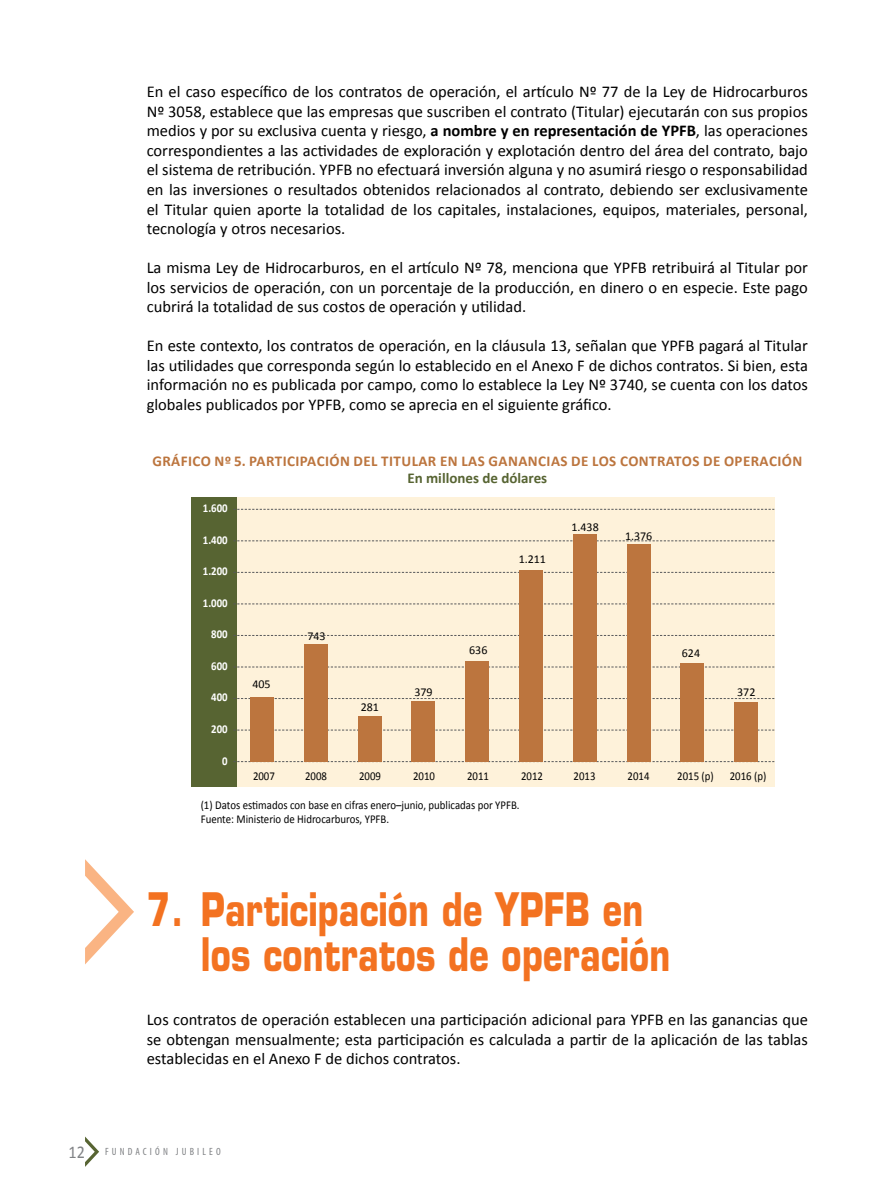
<style>
.page{position:relative;width:893px;height:1191px;background:#fff}
.page>*{position:absolute;margin:0;border:0;box-sizing:border-box;transform-origin:0 0}
.t1{font:700 45px/45px "Eurostile LT Std";letter-spacing:.01em;color:#f37221;scale:.75 1}
.t2{font:16.5px/19.5px "Calibri";color:#000;text-align:justify}
.t3{font:700 15px "Calibri";letter-spacing:.03em;color:#bc753e}
.t4{font:700 15px "Calibri";color:#576432}
.t5{font:12px/13.8px "Calibri";color:#000;scale:.9 1}
.t6{font:12px "Calibri";color:#000}
.t7{font:700 12px "Calibri";color:#fff;scale:.9 1}
.t8{font:condensed 10.5px "Myriad Pro";letter-spacing:.3em;color:#808285}
.s1{font-weight:700}
.s2{font-family:"Calibri";font-stretch:normal;font-size:18px}
</style>
<div class="page">
<svg style="left:85px;top:1136px;width:14px;height:30px"></svg>
<div style="left:237px;top:497px;width:538px;height:290px;background:#fef2da"></div>
<div style="left:191px;top:497px;width:46px;height:290px;background:#576432"></div>
<svg style="left:233px;top:761px;width:541px;height:1px"></svg>
<svg style="left:234px;top:729px;width:540px;height:1px"></svg>
<svg style="left:233px;top:698px;width:541px;height:1px"></svg>
<svg style="left:234px;top:666px;width:540px;height:1px"></svg>
<svg style="left:233px;top:635px;width:541px;height:1px"></svg>
<svg style="left:233px;top:603px;width:541px;height:1px"></svg>
<svg style="left:233px;top:572px;width:541px;height:1px"></svg>
<svg style="left:233px;top:540px;width:541px;height:1px"></svg>
<svg style="left:233px;top:509px;width:541px;height:1px"></svg>
<div style="left:734px;top:702px;width:24px;height:59px;background:#bc753e"></div>
<div style="left:681px;top:663px;width:23px;height:98px;background:#bc753e"></div>
<div style="left:627px;top:544px;width:23px;height:217px;background:#bc753e"></div>
<div style="left:573px;top:534px;width:23px;height:227px;background:#bc753e"></div>
<div style="left:519px;top:570px;width:24px;height:191px;background:#bc753e"></div>
<div style="left:465px;top:661px;width:24px;height:100px;background:#bc753e"></div>
<div style="left:412px;top:701px;width:23px;height:60px;background:#bc753e"></div>
<div style="left:358px;top:716px;width:23px;height:45px;background:#bc753e"></div>
<div style="left:304px;top:644px;width:24px;height:117px;background:#bc753e"></div>
<div style="left:250px;top:697px;width:24px;height:64px;background:#bc753e"></div>
<svg style="left:85px;top:859px;width:49px;height:105px"></svg>
<p class="t2" style="left:147px;top:81px;width:663px">En el caso específico de los contratos de operación, el artículo Nº 77 de la Ley de Hidrocarburos Nº 3058, establece que las empresas que suscriben el contrato (Titular) ejecutarán con sus propios medios y por su exclusiva cuenta y riesgo, <span class="s1">a nombre y en representación de YPFB</span>, las operaciones correspondientes a las actividades de exploración y explotación dentro del área del contrato, bajo el sistema de retribución. YPFB no efectuará inversión alguna y no asumirá riesgo o responsabilidad en las inversiones o resultados obtenidos relacionados al contrato, debiendo ser exclusivamente el Titular quien aporte la totalidad de los capitales, instalaciones, equipos, materiales, personal, tecnología y otros necesarios.</p>
<p class="t2" style="left:147px;top:257px;width:663px">La misma Ley de Hidrocarburos, en el artículo Nº 78, menciona que YPFB retribuirá al Titular por los servicios de operación, con un porcentaje de la producción, en dinero o en especie. Este pago cubrirá la totalidad de sus costos de operación y utilidad.</p>
<p class="t2" style="left:147px;top:335px;width:663px">En este contexto, los contratos de operación, en la cláusula 13, señalan que YPFB pagará al Titular las utilidades que corresponda según lo establecido en el Anexo F de dichos contratos. Si bien, esta información no es publicada por campo, como lo establece la Ley Nº 3740, se cuenta con los datos globales publicados por YPFB, como se aprecia en el siguiente gráfico.</p>
<p class="t3" style="left:152px;top:451px;width:651px">GRÁFICO Nº 5. PARTICIPACIÓN DEL TITULAR EN LAS GANANCIAS DE LOS CONTRATOS DE OPERACIÓN</p>
<p class="t4" style="left:407px;top:469px;width:141px">En millones de dólares</p>
<p class="t7" style="left:203px;top:501px;width:29px">1.600</p>
<p class="t7" style="left:203px;top:532px;width:29px">1.400</p>
<p class="t7" style="left:203px;top:564px;width:29px">1.200</p>
<p class="t7" style="left:203px;top:595px;width:29px">1.000</p>
<p class="t7" style="left:211px;top:627px;width:20px">800</p>
<p class="t7" style="left:211px;top:658px;width:20px">600</p>
<p class="t7" style="left:211px;top:690px;width:20px">400</p>
<p class="t7" style="left:211px;top:721px;width:20px">200</p>
<p class="t7" style="left:222px;top:753px;width:8px">0</p>
<p class="t6" style="left:252px;top:676px;width:20px">405</p>
<p class="t6" style="left:307px;top:629px;width:20px">743</p>
<p class="t6" style="left:361px;top:699px;width:20px">281</p>
<p class="t6" style="left:414px;top:684px;width:20px">379</p>
<p class="t6" style="left:519px;top:552px;width:29px">1.211</p>
<p class="t6" style="left:571px;top:520px;width:29px">1.438</p>
<p class="t6" style="left:625px;top:528px;width:29px">1.376</p>
<p class="t6" style="left:469px;top:643px;width:20px">636</p>
<p class="t6" style="left:682px;top:646px;width:20px">624</p>
<p class="t6" style="left:737px;top:684px;width:20px">372</p>
<p class="t5" style="left:253px;top:768px;width:26px">2007</p>
<p class="t5" style="left:305px;top:768px;width:26px">2008</p>
<p class="t5" style="left:359px;top:768px;width:26px">2009</p>
<p class="t5" style="left:413px;top:768px;width:26px">2010</p>
<p class="t5" style="left:467px;top:768px;width:26px">2011</p>
<p class="t5" style="left:521px;top:768px;width:26px">2012</p>
<p class="t5" style="left:574px;top:768px;width:26px">2013</p>
<p class="t5" style="left:628px;top:768px;width:26px">2014</p>
<p class="t5" style="left:677px;top:768px;width:42px">2015 (p)</p>
<p class="t5" style="left:730px;top:768px;width:42px">2016 (p)</p>
<p class="t5" style="left:201px;top:797px;width:356px">(1) Datos estimados con base en cifras enero–junio, publicadas por YPFB.<br>Fuente: Ministerio de Hidrocarburos, YPFB.</p>
<h1 class="t1" style="left:201px;top:887px;width:628px;text-indent:-54px">7. Participación de YPFB en los contratos de operación</h1>
<p class="t2" style="left:147px;top:1009px;width:663px">Los contratos de operación establecen una participación adicional para YPFB en las ganancias que se obtengan mensualmente; esta participación es calculada a partir de la aplicación de las tablas establecidas en el Anexo F de dichos contratos.</p>
<p class="t8" style="left:69px;top:1146px;width:154px"><span class="s2">12</span> FUNDACIÓN JUBILEO</p>
</div>
